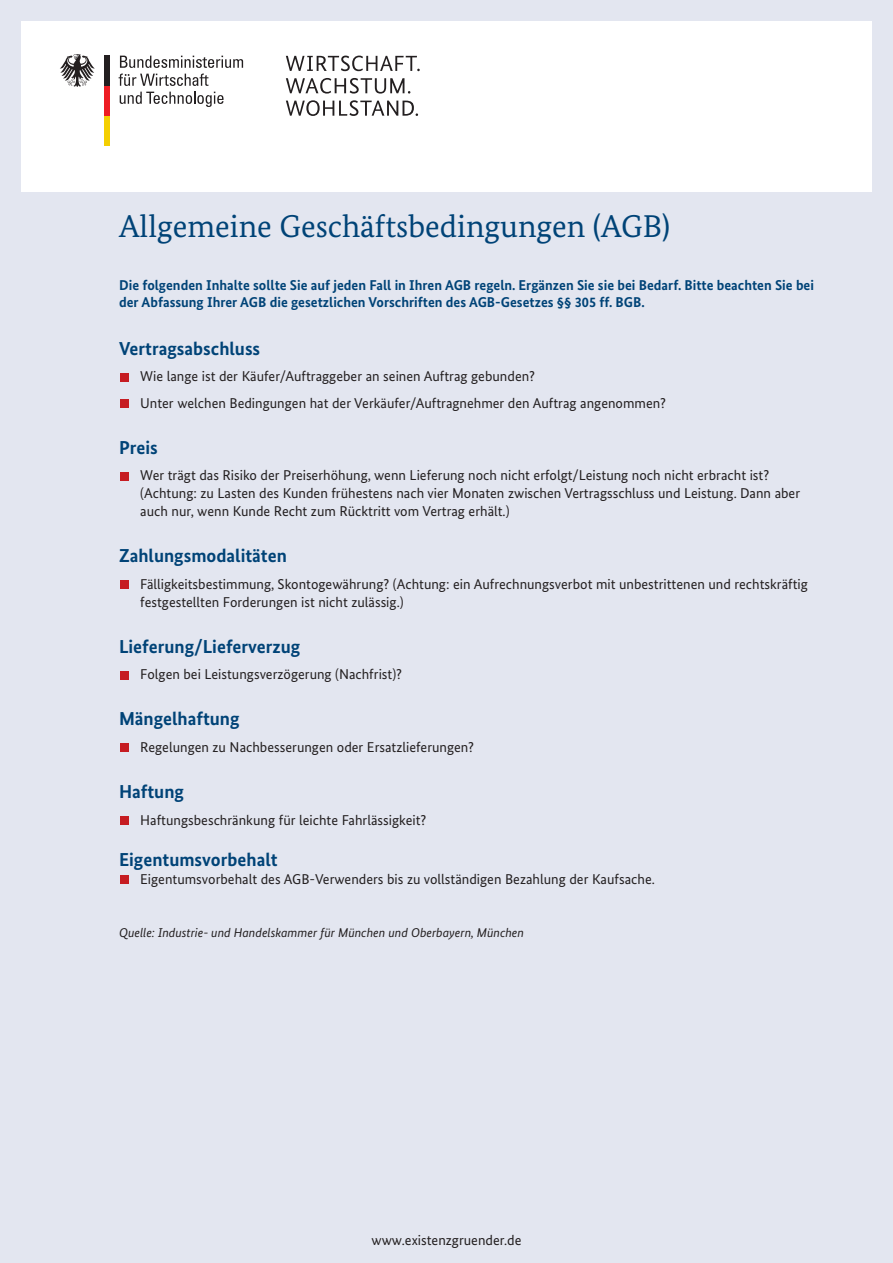
<style>
.page{position:relative;width:893px;height:1263px;background:#e3e6f0}
.page>*{position:absolute;margin:0;border:0;box-sizing:border-box;transform-origin:0 0}
.t1{font:31.5px "Bundes Serif";color:#004377}
.t2{font:700 18.75px "Bundes Sans";color:#004377}
.t3{font:14.25px/18px "Bundes Sans";color:#231f20}
.t4{font:700 14.25px/17.1px "Bundes Sans";color:#004377}
.t5{font:italic 12.75px "Bundes Sans";color:#231f20}
</style>
<div class="page">
<div style="left:21px;top:21px;width:851px;height:170px;background:#fff"></div>
<div style="left:104px;top:116px;width:5px;height:30px;background:#f4cf02"></div>
<div style="left:104px;top:86px;width:5px;height:30px;background:#ee1d23"></div>
<div style="left:104px;top:56px;width:5px;height:30px;background:#231f20"></div>
<svg style="left:60px;top:54px;width:35px;height:33px"></svg>
<svg style="left:120px;top:56px;width:123px;height:12px"></svg>
<svg style="left:119px;top:74px;width:89px;height:12px"></svg>
<svg style="left:120px;top:92px;width:104px;height:15px"></svg>
<svg style="left:286px;top:56px;width:134px;height:15px"></svg>
<svg style="left:286px;top:78px;width:124px;height:16px"></svg>
<svg style="left:286px;top:100px;width:132px;height:16px"></svg>
<div style="left:121px;top:875px;width:8px;height:9px;background:#c61c22"></div>
<div style="left:121px;top:816px;width:8px;height:8px;background:#c61c22"></div>
<div style="left:121px;top:743px;width:8px;height:9px;background:#c61c22"></div>
<div style="left:121px;top:671px;width:8px;height:8px;background:#c61c22"></div>
<div style="left:121px;top:580px;width:8px;height:9px;background:#c61c22"></div>
<div style="left:121px;top:472px;width:8px;height:8px;background:#c61c22"></div>
<div style="left:121px;top:399px;width:8px;height:9px;background:#c61c22"></div>
<div style="left:121px;top:373px;width:8px;height:8px;background:#c61c22"></div>
<h1 class="t1" style="left:119px;top:214px;width:552px">Allgemeine Geschäftsbedingungen (AGB)</h1>
<p class="t4" style="left:119px;top:278px;width:696px">Die folgenden Inhalte sollte Sie auf jeden Fall in Ihren AGB regeln. Ergänzen Sie sie bei Bedarf. Bitte beachten Sie bei der Abfassung Ihrer AGB die gesetzlichen Vorschriften des AGB-Gesetzes §§ 305 ff. BGB.</p>
<h2 class="t2" style="left:119px;top:341px;width:143px">Vertragsabschluss</h2>
<p class="t3" style="left:140px;top:364px;width:527px;line-height:26.5px">Wie lange ist der Käufer/Auftraggeber an seinen Auftrag gebunden?<br>Unter welchen Bedingungen hat der Verkäufer/Auftragnehmer den Auftrag angenommen?</p>
<h2 class="t2" style="left:119px;top:440px;width:40px">Preis</h2>
<p class="t3" style="left:140px;top:468px;width:661px">Wer trägt das Risiko der Preiserhöhung, wenn Lieferung noch nicht erfolgt/Leistung noch nicht erbracht ist? (Achtung: zu Lasten des Kunden frühestens nach vier Monaten zwischen Vertragsschluss und Leistung. Dann aber auch nur, wenn Kunde Recht zum Rücktritt vom Vertrag erhält.)</p>
<h2 class="t2" style="left:119px;top:549px;width:169px">Zahlungsmodalitäten</h2>
<p class="t3" style="left:140px;top:576px;width:669px">Fälligkeitsbestimmung, Skontogewährung? (Achtung: ein Aufrechnungsverbot mit unbestrittenen und rechtskräftig festgestellten Forderungen ist nicht zulässig.)</p>
<h2 class="t2" style="left:119px;top:640px;width:183px">Lieferung/Lieferverzug</h2>
<p class="t3" style="left:140px;top:667px;width:263px">Folgen bei Leistungsverzögerung (Nachfrist)?</p>
<h2 class="t2" style="left:119px;top:712px;width:122px">Mängelhaftung</h2>
<p class="t3" style="left:140px;top:739px;width:335px">Regelungen zu Nachbesserungen oder Ersatzlieferungen?</p>
<h2 class="t2" style="left:119px;top:785px;width:66px">Haftung</h2>
<p class="t3" style="left:140px;top:812px;width:288px">Haftungsbeschränkung für leichte Fahrlässigkeit?</p>
<h2 class="t2" style="left:119px;top:853px;width:160px">Eigentumsvorbehalt</h2>
<p class="t3" style="left:140px;top:871px;width:516px">Eigentumsvorbehalt des AGB-Verwenders bis zu vollständigen Bezahlung der Kaufsache.</p>
<p class="t5" style="left:119px;top:928px;width:406px">Quelle: Industrie- und Handelskammer für München und Oberbayern, München</p>
<p class="t3" style="left:371px;top:1232px;width:151px">www.existenzgruender.de</p>
</div>
